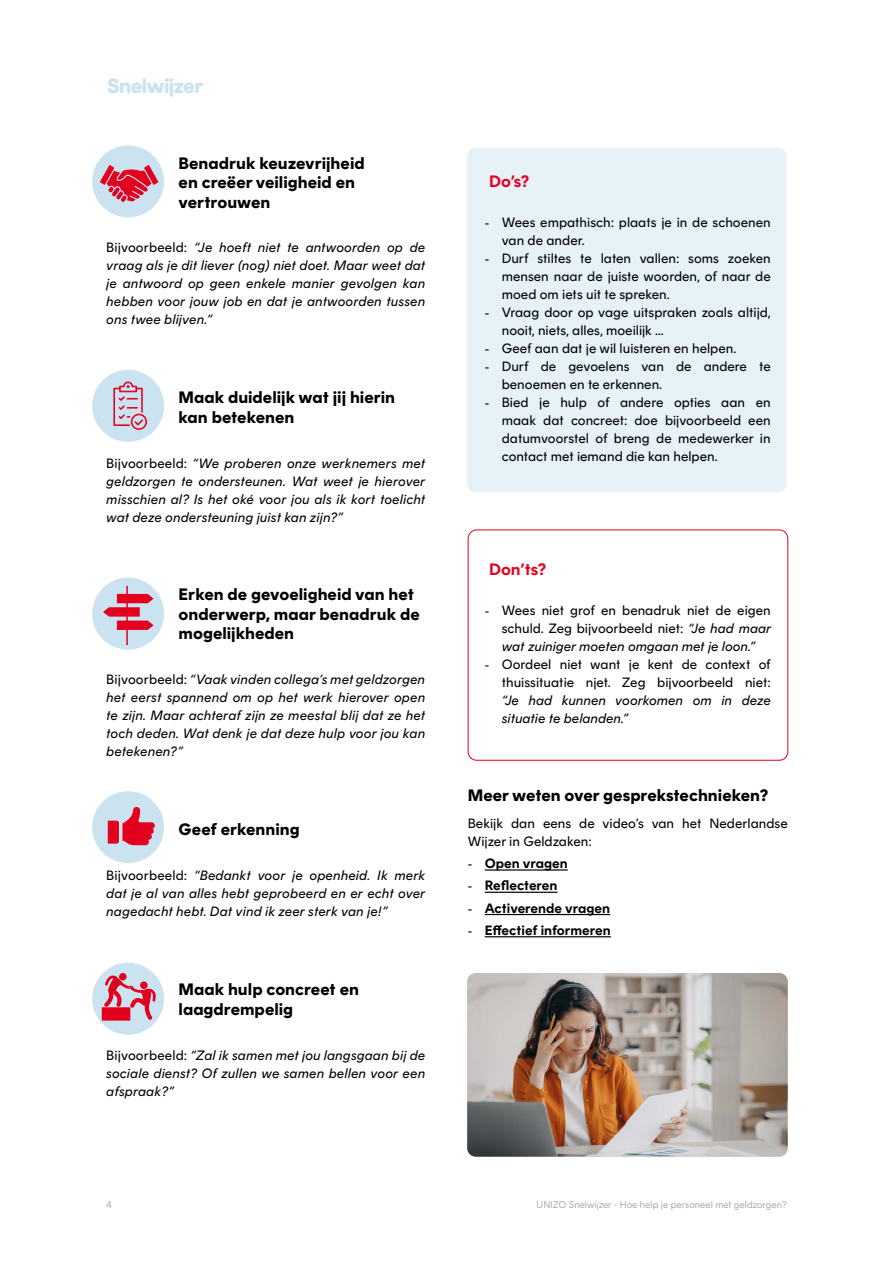
<style>
.page{position:relative;width:893px;height:1263px;background:#fff}
.page>*{position:absolute;margin:0;border:0;box-sizing:border-box;transform-origin:0 0}
.t1{font:800 20.7px "Rund Display";color:#cbe2f0}
.t2{font:800 16.5px/19.5px "Rund Text";color:#000}
.t3{font:700 16.5px "Rund Text";color:#e3001e}
.t4{font:italic 13.5px/18px "Rund Text";letter-spacing:.005em;color:#000;text-align:justify}
.t5{font:13.5px/18px "Rund Text";color:#000}
.t6{font:700 13.5px "Rund Text";color:#000}
.t7{font:300 9.75px "Rund Text";color:#9c9c9d}
.s1{font-style:normal}
.s2{font-family:"Times New Roman"}
.s3{font-style:italic}
.s4{font-family:"Times New Roman";font-weight:400}
</style>
<div class="page">
<div style="left:467px;top:148px;width:320px;height:344px;background:#e6f1f8;border-radius:9px"></div>
<hr style="left:485px;top:869px;width:83px;height:1px;background:#000">
<hr style="left:485px;top:892px;width:73px;height:1px;background:#000">
<hr style="left:485px;top:914px;width:125px;height:1px;background:#000">
<hr style="left:485px;top:936px;width:126px;height:1px;background:#000">
<div style="left:92px;top:145px;width:72px;height:72px;background:#cbe2f0;border-radius:50%"></div>
<div style="left:92px;top:370px;width:72px;height:72px;background:#cbe2f0;border-radius:50%"></div>
<div style="left:92px;top:578px;width:72px;height:72px;background:#cbe2f0;border-radius:50%"></div>
<div style="left:92px;top:791px;width:72px;height:72px;background:#cbe2f0;border-radius:50%"></div>
<div style="left:92px;top:963px;width:72px;height:72px;background:#cbe2f0;border-radius:50%"></div>
<div style="left:468px;top:529px;width:320px;height:232px;border:1px solid #e3001e;border-radius:9px"></div>
<svg style="left:100px;top:165px;width:58px;height:37px"></svg>
<svg style="left:108px;top:807px;width:47px;height:38px"></svg>
<svg style="left:102px;top:974px;width:54px;height:46px"></svg>
<svg style="left:113px;top:381px;width:34px;height:49px"></svg>
<hr style="left:126px;top:586px;width:2px;height:59px;background:#e3001e">
<svg style="left:103px;top:594px;width:51px;height:36px"></svg>
<img style="left:467px;top:973px;width:321px;height:184px">
<h1 class="t1" style="left:107px;top:74px;width:97px">Snelwijzer</h1>
<p class="t2" style="left:179px;top:153px;width:188px">Benadruk keuzevrijheid en creëer veiligheid en vertrouwen</p>
<p class="t4" style="left:106px;top:239px;width:320px"><span class="s1">Bijvoorbeeld:</span> “Je hoeft niet te antwoorden op de vraag als je dit liever (nog) niet doet. Maar weet dat je antwoord op geen enkele manier gevolgen kan hebben voor jouw job en dat je antwoorden tussen ons twee blijven.”</p>
<p class="t2" style="left:179px;top:388px;width:218px">Maak duidelijk wat jij hierin kan betekenen</p>
<p class="t4" style="left:106px;top:454px;width:320px"><span class="s1">Bijvoorbeeld:</span> “We proberen onze werknemers met geldzorgen te ondersteunen. Wat weet je hierover misschien al? Is het oké voor jou als ik kort toelicht wat deze ondersteuning juist kan zijn?”</p>
<p class="t2" style="left:179px;top:585px;width:243px">Erken de gevoeligheid van het onderwerp, maar benadruk de mogelijkheden</p>
<p class="t4" style="left:106px;top:671px;width:320px"><span class="s1">Bijvoorbeeld:</span> “Vaak vinden collega’s met geldzorgen het eerst spannend om op het werk hierover open te zijn. Maar achteraf zijn ze meestal blij dat ze het toch deden. Wat denk je dat deze hulp voor jou kan betekenen?”</p>
<p class="t2" style="left:179px;top:820px;width:123px">Geef erkenning</p>
<p class="t4" style="left:106px;top:867px;width:320px"><span class="s1">Bijvoorbeeld:</span> “Bedankt voor je openheid. Ik merk dat je al van alles hebt geprobeerd en er echt over nagedacht hebt. Dat vind ik zeer sterk van je!”</p>
<p class="t2" style="left:179px;top:980px;width:182px">Maak hulp concreet en laagdrempelig</p>
<p class="t4" style="left:106px;top:1046px;width:320px"><span class="s1">Bijvoorbeeld:</span> “Zal ik samen met jou langsgaan bij de sociale dienst? Of zullen we samen bellen voor een afspraak?”</p>
<p class="t3" style="left:489px;top:171px;width:42px">Do’s?</p>
<p class="t5" style="left:502px;top:214px;width:270px;text-indent:-17px"><span class="s2">-</span> Wees empathisch: plaats je in de schoenen van de ander.</p>
<p class="t5" style="left:502px;top:250px;width:270px;text-align:justify;text-indent:-17px"><span class="s2">-</span> Durf stiltes te laten vallen: soms zoeken mensen naar de juiste woorden, of naar de moed om iets uit te spreken.</p>
<p class="t5" style="left:502px;top:304px;width:271px;text-indent:-17px"><span class="s2">-</span> Vraag door op vage uitspraken zoals altijd, nooit, niets, alles, moeilijk …</p>
<p class="t5" style="left:485px;top:340px;width:253px"><span class="s2">-</span> Geef aan dat je wil luisteren en helpen.</p>
<p class="t5" style="left:502px;top:358px;width:270px;text-indent:-17px"><span class="s2">-</span> Durf de gevoelens van de andere te benoemen en te erkennen.</p>
<p class="t5" style="left:502px;top:394px;width:270px;text-align:justify;text-indent:-17px"><span class="s2">-</span> Bied je hulp of andere opties aan en maak dat concreet: doe bijvoorbeeld een datumvoorstel of breng de medewerker in contact met iemand die kan helpen.</p>
<p class="t3" style="left:489px;top:559px;width:59px">Don’ts?</p>
<p class="t5" style="left:502px;top:601px;width:271px;text-align:justify;text-indent:-17px"><span class="s2">-</span> Wees niet grof en benadruk niet de eigen schuld. Zeg bijvoorbeeld niet: <span class="s3">“Je had maar wat zuiniger moeten omgaan met je loon.”</span></p>
<p class="t5" style="left:485px;top:655px;width:287px;text-align:right"><span class="s2">-</span> Oordeel niet want je kent de context of thuissituatie njet. Zeg bijvoorbeeld niet:</p>
<p class="t4" style="left:502px;top:691px;width:270px">“Je had kunnen voorkomen om in deze situatie te belanden.”</p>
<p class="t2" style="left:468px;top:786px;width:302px">Meer weten over gesprekstechnieken?</p>
<p class="t5" style="left:468px;top:814px;width:321px">Bekijk dan eens de video’s van het Nederlandse<br>Wijzer in Geldzaken:</p>
<p class="t6" style="left:468px;top:856px;width:102px"><span class="s4">-</span> Open vragen</p>
<p class="t6" style="left:468px;top:878px;width:91px"><span class="s4">-</span> Reflecteren</p>
<p class="t6" style="left:468px;top:900px;width:144px"><span class="s4">-</span> Activerende vragen</p>
<p class="t6" style="left:468px;top:922px;width:145px"><span class="s4">-</span> Effectief informeren</p>
<p class="t7" style="left:106px;top:1199px;width:7px">4</p>
<p class="t7" style="left:537px;top:1199px;width:252px">UNIZO Snelwijzer - Hoe help je personeel met geldzorgen?</p>
</div>
